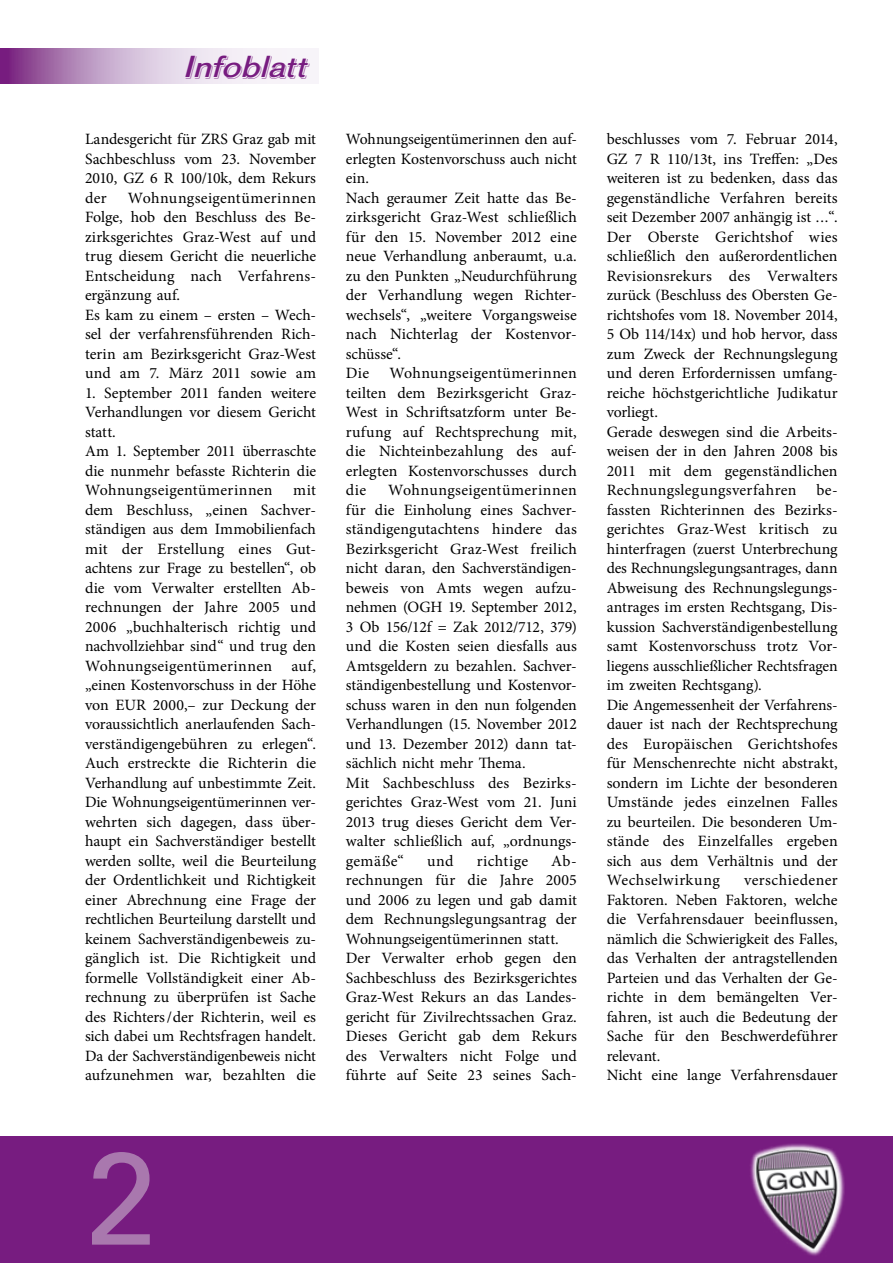
<style>
.page{position:relative;width:893px;height:1263px;background:#fff}
.page>*{position:absolute;margin:0;border:0;box-sizing:border-box;transform-origin:0 0}
.t1{font:131.4px "Univers LT Std";color:#a978ae}
.t2{font:italic 30px "AG Old Face Shaded";color:#771c80;scale:1.2 1}
.t3{font:15.75px/19.5px "Minion Pro";color:#000}
.t4{font:15.75px "Minion Pro";letter-spacing:.025em;color:#000}
</style>
<div class="page">
<div style="left:0;top:1136px;width:893px;height:127px;background:#771c80"></div>
<svg style="left:771px;top:1143px;width:52px;height:4px"></svg>
<img style="left:750px;top:1147px;width:95px;height:109px">
<svg style="left:0;top:48px;width:319px;height:36px"></svg>
<h2 class="t2" style="left:184px;top:48px;width:112px">Infoblatt</h2>
<p class="t3" style="left:85px;top:129px;width:233px;text-align:justify">Landesgericht für ZRS Graz gab mit Sachbeschluss vom 23. November 2010, GZ 6 R 100/10k, dem Rekurs der</p>
<p class="t3" style="left:85px;top:188px;width:233px;text-indent:43px">Wohnungseigentümerinnen<br>Folge, hob den Beschluss des Be&shy;zirksgerichtes Graz-West auf und trug diesem Gericht die neuerliche<br>Entscheidung nach Verfahrens&shy;ergänzung auf.<br>Es kam zu einem – ersten – Wech-- sel der verfahrensführenden Rich&shy;terin am Bezirksgericht Graz-West und am 7. März 2011 sowie am</p>
<p class="t3" style="left:85px;top:383px;width:233px">1. September 2011 fanden weitere<br>Verhandlungen vor diesem Gericht statt.<br>Am 1. September 2011 überraschte die nunmehr befasste Richterin die<br>Wohnungseigentümerinnen</p>
<p class="t3" style="left:85px;top:480px;width:233px;text-align:justify;text-indent:208px">mit dem Beschluss, „einen Sachver&shy;ständigen aus dem Immobilienfach mit der Erstellung eines Gut&shy;achtens zur Frage zu bestellen“, ob die vom Verwalter erstellten Ab&shy;rechnungen der Jahre 2005 und 2006 „buchhalterisch richtig und nachvollziehbar sind“ und trug den Wohnungseigentümerinnen auf, „einen Kostenvorschuss in der Höhe von EUR 2000,– zur Deckung der voraussichtlich anerlaufenden Sach&shy;verständigengebühren zu erlegen“.<br>Auch erstreckte die Richterin die Verhandlung auf unbestimmte Zeit.<br>Die Wohnungseigentümerinnen ver&shy;wehrten sich dagegen, dass über&shy;haupt ein Sachverständiger bestellt werden sollte, weil die Beurteilung der Ordentlichkeit und Richtigkeit einer Abrechnung eine Frage der rechtlichen Beurteilung darstellt und keinem Sachverständigenbeweis zu&shy;gänglich ist. Die Richtigkeit und formelle Vollständigkeit einer Ab&shy;rechnung zu überprüfen ist Sache des Richters /der Richterin, weil es sich dabei um Rechtsfragen handelt.<br>Da der Sachverständigenbeweis nicht aufzunehmen war, bezahlten die</p>
<h1 class="t1" style="left:85px;top:1120px;width:75px">2</h1>
<p class="t3" style="left:346px;top:129px;width:233px">Wohnungseigentümerinnen den auf&shy;erlegten Kostenvorschuss auch nicht ein.<br>Nach geraumer Zeit hatte das Be&shy;zirksgericht Graz-West schließlich für den 15. November 2012 eine neue Verhandlung anberaumt, u.a. zu den Punkten „Neudurchführung der Verhandlung wegen Richter&shy;wechsels“, „weitere Vorgangsweise nach Nichterlag der Kostenvor&shy;schüsse“.<br>Die</p>
<p class="t3" style="left:346px;top:363px;width:233px;text-align:justify;text-indent:44px">Wohnungseigentümerinnen teilten dem Bezirksgericht Graz-West in Schriftsatzform unter Be&shy;rufung auf Rechtsprechung mit, die Nichteinbezahlung des auf&shy;erlegten Kostenvorschusses durch die</p>
<p class="t3" style="left:346px;top:480px;width:233px;text-indent:42px">Wohnungseigentümerinnen für die Einholung eines Sachver&shy;ständigengutachtens hindere das<br>Bezirksgericht Graz-West freilich nicht daran, den Sachverständigen&shy;beweis von Amts wegen aufzu&shy;nehmen (OGH 19. September 2012,<br>3 Ob 156/12f = Zak 2012/712, 379) und die Kosten seien diesfalls aus<br>Amtsgeldern zu bezahlen. Sachver&shy;ständigenbestellung und Kostenvor&shy;schuss waren in den nun folgenden<br>Verhandlungen (15. November 2012 und 13. Dezember 2012) dann tat&shy;sächlich nicht mehr Thema.<br>Mit Sachbeschluss des Bezirks&shy;gerichtes Graz-West vom 21. Juni<br>2013 trug dieses Gericht dem Ver&shy;walter schließlich auf, „ordnungs&shy;gemäße“</p>
<p class="t3" style="left:346px;top:851px;width:233px;text-indent:205px">Ab&shy;rechnungen für die Jahre 2005 und 2006 zu legen und gab damit dem Rechnungslegungsantrag der<br>Wohnungseigentümerinnen statt.<br>Der Verwalter erhob gegen den<br>Sachbeschluss des Bezirksgerichtes<br>Graz-West Rekurs an das Landes&shy;gericht für Zivilrechtssachen Graz.<br>Dieses Gericht gab dem Rekurs des Verwalters nicht Folge und führte auf Seite 23 seines Sach-</p>
<p class="t3" style="left:427px;top:851px;width:28px">und</p>
<p class="t4" style="left:477px;top:850px;width:53px">richtige</p>
<p class="t3" style="left:607px;top:129px;width:233px">beschlusses vom 7. Februar 2014,<br>GZ 7 R 110/13t, ins Treffen: „Des weiteren ist zu bedenken, dass das gegenständliche Verfahren bereits seit Dezember 2007 anhängig ist ...“.<br>Der Oberste Gerichtshof wies schließlich den außerordentlichen<br>Revisionsrekurs des Verwalters zurück (Beschluss des Obersten Ge&shy;richtshofes vom 18. November 2014,<br>5 Ob 114/14x) und hob hervor, dass zum Zweck der Rechnungslegung und deren Erfordernissen umfang&shy;reiche höchstgerichtliche Judikatur vorliegt.<br>Gerade deswegen sind die Arbeits&shy;weisen der in den Jahren 2008 bis<br>2011 mit dem gegenständlichen<br>Rechnungslegungsverfahren</p>
<p class="t3" style="left:607px;top:480px;width:233px;text-indent:210px">be&shy;fassten Richterinnen des Bezirks&shy;gerichtes Graz-West kritisch zu hinterfragen (zuerst Unterbrechung des Rechnungslegungsantrages, dann<br>Abweisung des Rechnungslegungs&shy;antrages im ersten Rechtsgang, Dis&shy;kussion Sachverständigenbestellung samt Kostenvorschuss trotz Vor&shy;liegens ausschließlicher Rechtsfragen im zweiten Rechtsgang).<br>Die Angemessenheit der Verfahrens&shy;dauer ist nach der Rechtsprechung des Europäischen Gerichtshofes für Menschenrechte nicht abstrakt, sondern im Lichte der besonderen<br>Umstände jedes einzelnen Falles zu beurteilen. Die besonderen Um&shy;stände des Einzelfalles ergeben sich aus dem Verhältnis und der<br>Wechselwirkung</p>
<p class="t3" style="left:607px;top:870px;width:233px;text-indent:138px">verschiedener<br>Faktoren. Neben Faktoren, welche die Verfahrensdauer beeinflussen, nämlich die Schwierigkeit des Falles, das Verhalten der antragstellenden<br>Parteien und das Verhalten der Ge&shy;richte in dem bemängelten Ver&shy;fahren, ist auch die Bedeutung der<br>Sache für den Beschwerdeführer relevant.<br>Nicht eine lange Verfahrensdauer</p>
</div>
